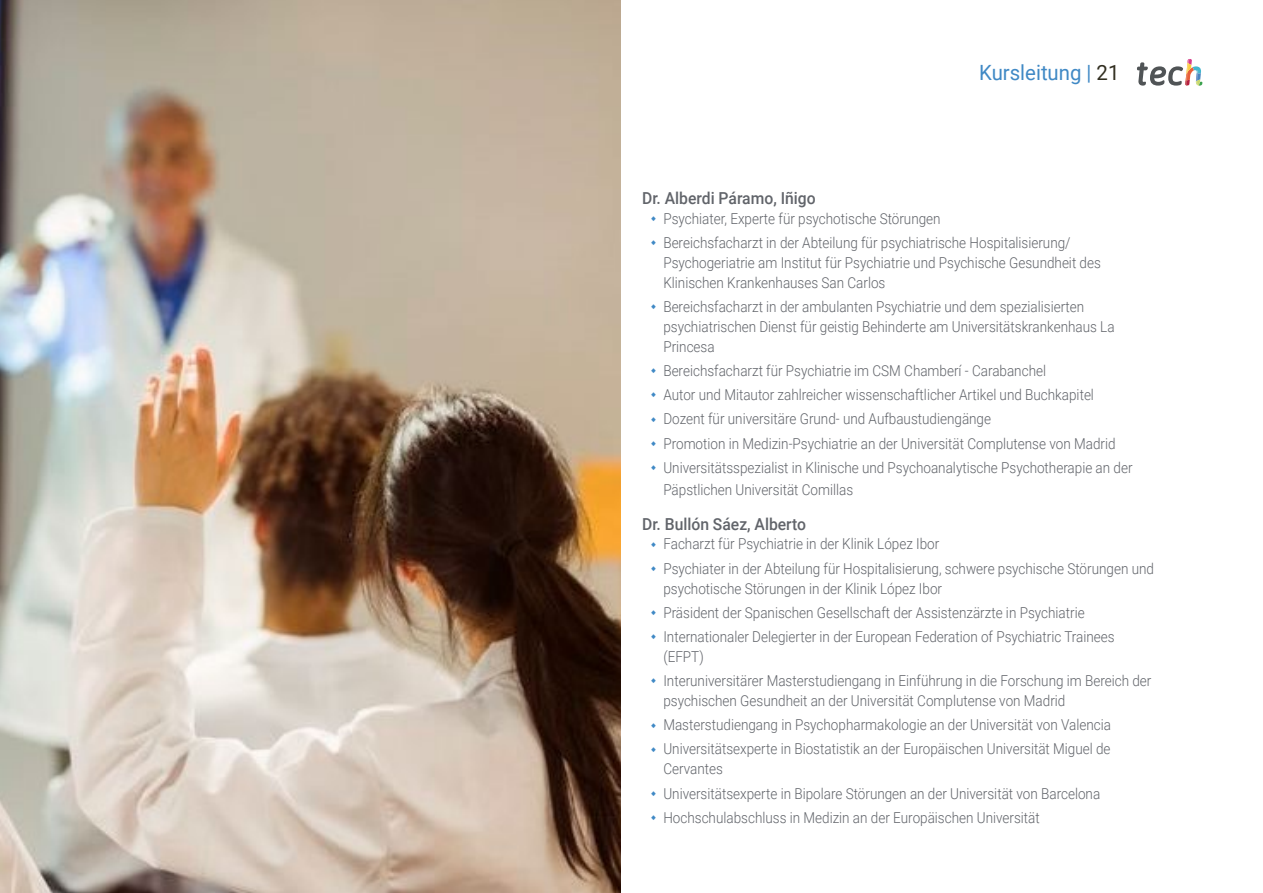
<style>
.page{position:relative;width:1263px;height:893px;background:#fff}
.page>*{position:absolute;margin:0;border:0;box-sizing:border-box;transform-origin:0 0}
.t1{font:21px "Roboto";color:#4089c5}
.t2{font:500 16.5px "Roboto";color:#61646a;scale:.95 1}
.t3{font:300 15px/24.2px "Roboto";color:#61646a;scale:.9 1}
.s1{color:#312e20}
</style>
<div class="page">
<img style="left:0;top:0;width:621px;height:893px">
<svg style="left:1137px;top:59px;width:65px;height:27px"></svg>
<h1 class="t1" style="left:979px;top:57px;width:142px">Kursleitung | <span class="s1">21</span></h1>
<p class="t2" style="left:642px;top:186px;width:184px">Dr. Alberdi Páramo, Iñigo</p>
<p class="t3" style="left:663px;top:206px;width:454px">Psychiater, Experte für psychotische Störungen<br>Bereichsfacharzt in der Abteilung für psychiatrische Hospitalisierung/</p>
<p class="t3" style="left:663px;top:252px;width:488px;line-height:20px">Psychogeriatrie am Institut für Psychiatrie und Psychische Gesundheit des<br>Klinischen Krankenhauses San Carlos</p>
<p class="t3" style="left:663px;top:296px;width:503px;line-height:20px">Bereichsfacharzt in der ambulanten Psychiatrie und dem spezialisierten psychiatrischen Dienst für geistig Behinderte am Universitätskrankenhaus La<br>Princesa</p>
<p class="t3" style="left:663px;top:358px;width:523px">Bereichsfacharzt für Psychiatrie im CSM Chamberí - Carabanchel<br>Autor und Mitautor zahlreicher wissenschaftlicher Artikel und Buchkapitel Dozent für universitäre Grund- und Aufbaustudiengänge<br>Promotion in Medizin-Psychiatrie an der Universität Complutense von Madrid Universitätsspezialist in Klinische und Psychoanalytische Psychotherapie an der</p>
<p class="t3" style="left:663px;top:477px;width:213px">Päpstlichen Universität Comillas</p>
<p class="t2" style="left:642px;top:512px;width:174px">Dr. Bullón Sáez, Alberto</p>
<p class="t3" style="left:663px;top:531px;width:547px">Facharzt für Psychiatrie in der Klinik López Ibor<br>Psychiater in der Abteilung für Hospitalisierung, schwere psychische Störungen und</p>
<p class="t3" style="left:663px;top:576px;width:503px">psychotische Störungen in der Klinik López Ibor<br>Präsident der Spanischen Gesellschaft der Assistenzärzte in Psychiatrie<br>Internationaler Delegierter in der European Federation of Psychiatric Trainees</p>
<p class="t3" style="left:663px;top:644px;width:544px">(EFPT)<br>Interuniversitärer Masterstudiengang in Einführung in die Forschung im Bereich der</p>
<p class="t3" style="left:663px;top:688px;width:499px">psychischen Gesundheit an der Universität Complutense von Madrid<br>Masterstudiengang in Psychopharmakologie an der Universität von Valencia<br>Universitätsexperte in Biostatistik an der Europäischen Universität Miguel de</p>
<p class="t3" style="left:663px;top:756px;width:487px">Cervantes<br>Universitätsexperte in Bipolare Störungen an der Universität von Barcelona<br>Hochschulabschluss in Medizin an der Europäischen Universität</p>
</div>
